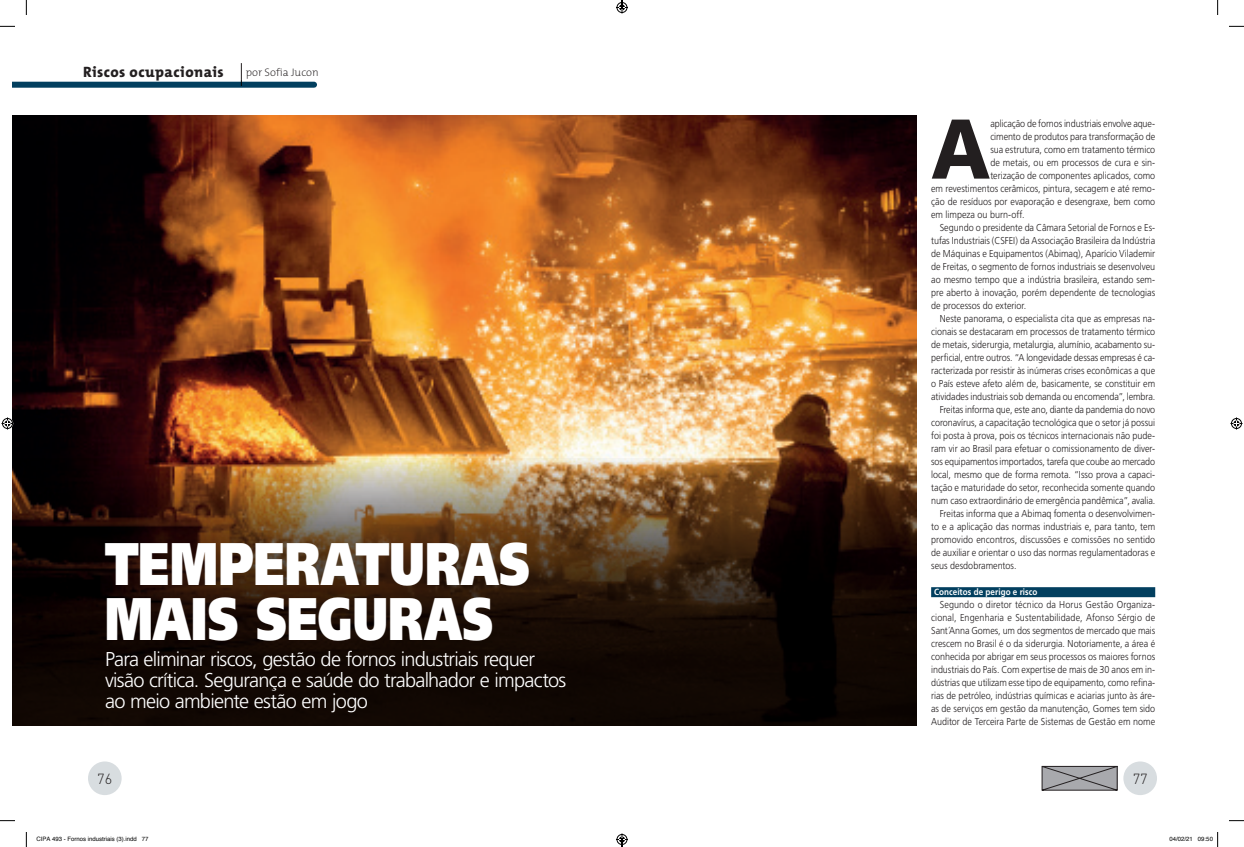
<style>
.page{position:relative;width:1244px;height:847px;background:#fff}
.page>*{position:absolute;margin:0;border:0;box-sizing:border-box;transform-origin:0 0}
.MA_Testo{font:900 84.5px "Frutiger";color:#231f20;scale:.9 1}
.t1{font:900 60px/55px "Frutiger";letter-spacing:.005em;color:#fff;scale:.75 1}
.t2{font:300 20px/21px "Frutiger";letter-spacing:-.035em;color:#fff}
.t3{font:800 15px "The Mix";letter-spacing:.03em;color:#231f20}
.t4{font:300 14.5px "DINOT";color:#231f20}
.t5{font:200 11px "The Mix";color:#231f20}
.MA_Testo-2{font:300 10px/13px "Frutiger";letter-spacing:-.005em;color:#231f20;text-align:justify;scale:.9 1}
.MA_Testo-3{font:700 9px "Frutiger";letter-spacing:.01em;color:#fff;scale:.9 1}
.t6{font:6px "Helvetica";color:#000}
</style>
<div class="page">
<div style="left:1123px;top:761px;width:33px;height:34px;background:#d8dde0;border-radius:50%"></div>
<div style="left:88px;top:761px;width:34px;height:34px;background:#d8dde0;border-radius:50%"></div>
<svg style="left:1041px;top:765px;width:76px;height:25px;background:#98989b"></svg>
<div style="left:12px;top:82px;width:302px;height:6px;background:#023f5f"></div>
<img style="left:12px;top:116px;width:904px;height:342px">
<img style="left:12px;top:458px;width:904px;height:267px">
<div style="left:931px;top:587px;width:224px;height:10px;background:#023f5f"></div>
<svg style="left:241px;top:63px;width:1px;height:23px"></svg>
<svg style="left:0;top:26px;width:15px;height:1px"></svg>
<svg style="left:1229px;top:26px;width:14px;height:1px"></svg>
<svg style="left:0;top:820px;width:15px;height:1px"></svg>
<svg style="left:1229px;top:820px;width:14px;height:1px"></svg>
<svg style="left:26px;top:0;width:1px;height:15px"></svg>
<svg style="left:26px;top:832px;width:1px;height:14px"></svg>
<svg style="left:1217px;top:0;width:1px;height:15px"></svg>
<svg style="left:2px;top:417px;width:12px;height:12px"></svg>
<svg style="left:1230px;top:417px;width:12px;height:12px"></svg>
<svg style="left:1217px;top:832px;width:1px;height:14px"></svg>
<svg style="left:616px;top:0;width:12px;height:14px"></svg>
<svg style="left:616px;top:833px;width:12px;height:13px"></svg>
<h3 class="t3" style="left:83px;top:59px;width:142px">Riscos ocupacionais</h3>
<p class="t5" style="left:246px;top:63px;width:74px">por Sofia Jucon</p>
<p class="t1" style="left:105px;top:536px;width:568px">TEMPERATURAS<br>MAIS SEGURAS</p>
<p class="t2" style="left:105px;top:648px;width:463px">Para eliminar riscos, gestão de fornos industriais requer visão crítica. Segurança e saúde do trabalhador e impactos ao meio ambiente estão em jogo</p>
<p class="MA_Testo" style="left:931px;top:98px;width:67px">A</p>
<p class="MA_Testo-2" style="left:990px;top:117px;width:185px">aplicação de fornos industriais envolve aque-</p>
<p class="MA_Testo-2" style="left:990px;top:130px;width:185px">cimento de produtos para transformação de</p>
<p class="MA_Testo-2" style="left:990px;top:143px;width:185px">sua estrutura, como em tratamento térmico</p>
<p class="MA_Testo-2" style="left:990px;top:156px;width:185px">de metais, ou em processos de cura e sin-</p>
<p class="MA_Testo-2" style="left:990px;top:169px;width:185px">terização de componentes aplicados, como</p>
<p class="MA_Testo-2" style="left:931px;top:182px;width:250px">em revestimentos cerâmicos, pintura, secagem e até remo-</p>
<p class="MA_Testo-2" style="left:931px;top:195px;width:250px">ção de resíduos por evaporação e desengraxe, bem como</p>
<p class="MA_Testo-2" style="left:931px;top:208px;width:105px">em limpeza ou burn-off.</p>
<p class="MA_Testo-2" style="left:931px;top:221px;width:250px;text-indent:9px">Segundo o presidente da Câmara Setorial de Fornos e Es&shy;tufas Industriais (CSFEI) da Associação Brasileira da Indústria de Máquinas e Equipamentos (Abimaq), Aparício Vilademir de Freitas, o segmento de fornos industriais se desenvolveu ao mesmo tempo que a indústria brasileira, estando sem&shy;pre aberto à inovação, porém dependente de tecnologias de processos do exterior.</p>
<p class="MA_Testo-2" style="left:931px;top:312px;width:250px;text-indent:9px">Neste panorama, o especialista cita que as empresas na&shy;cionais se destacaram em processos de tratamento térmico de metais, siderurgia, metalurgia, alumínio, acabamento su&shy;perficial, entre outros. “A longevidade dessas empresas é ca&shy;racterizada por resistir às inúmeras crises econômicas a que o País esteve afeto além de, basicamente, se constituir em atividades industriais sob demanda ou encomenda”, lembra.</p>
<p class="MA_Testo-2" style="left:931px;top:403px;width:250px;text-indent:9px">Freitas informa que, este ano, diante da pandemia do novo coronavírus, a capacitação tecnológica que o setor já possui foi posta à prova, pois os técnicos internacionais não pude&shy;ram vir ao Brasil para efetuar o comissionamento de diver&shy;sos equipamentos importados, tarefa que coube ao mercado local, mesmo que de forma remota. “Isso prova a capaci&shy;tação e maturidade do setor, reconhecida somente quando num caso extraordinário de emergência pandêmica”, avalia.</p>
<p class="MA_Testo-2" style="left:931px;top:507px;width:250px;text-indent:9px">Freitas informa que a Abimaq fomenta o desenvolvimen&shy;to e a aplicação das normas industriais e, para tanto, tem promovido encontros, discussões e comissões no sentido de auxiliar e orientar o uso das normas regulamentadoras e seus desdobramentos.</p>
<p class="MA_Testo-3" style="left:933px;top:586px;width:116px">Conceitos de perigo e risco</p>
<p class="MA_Testo-2" style="left:931px;top:598px;width:250px;text-indent:9px">Segundo o diretor técnico da Horus Gestão Organiza&shy;cional, Engenharia e Sustentabilidade, Afonso Sérgio de Sant´Anna Gomes, um dos segmentos de mercado que mais crescem no Brasil é o da siderurgia. Notoriamente, a área é conhecida por abrigar em seus processos os maiores fornos industriais do País. Com expertise de mais de 30 anos em in&shy;dústrias que utilizam esse tipo de equipamento, como refina&shy;rias de petróleo, indústrias químicas e aciarias junto às áre&shy;as de serviços em gestão da manutenção, Gomes tem sido Auditor de Terceira Parte de Sistemas de Gestão em nome</p>
<p class="t4" style="left:97px;top:768px;width:16px">76</p>
<p class="t4" style="left:1132px;top:768px;width:16px">77</p>
<p class="t6" style="left:36px;top:834px;width:114px">CIPA 493 - Fornos industriais (3).indd 77</p>
<p class="t6" style="left:1169px;top:834px;width:45px">04/02/21 09:50</p>
</div>
